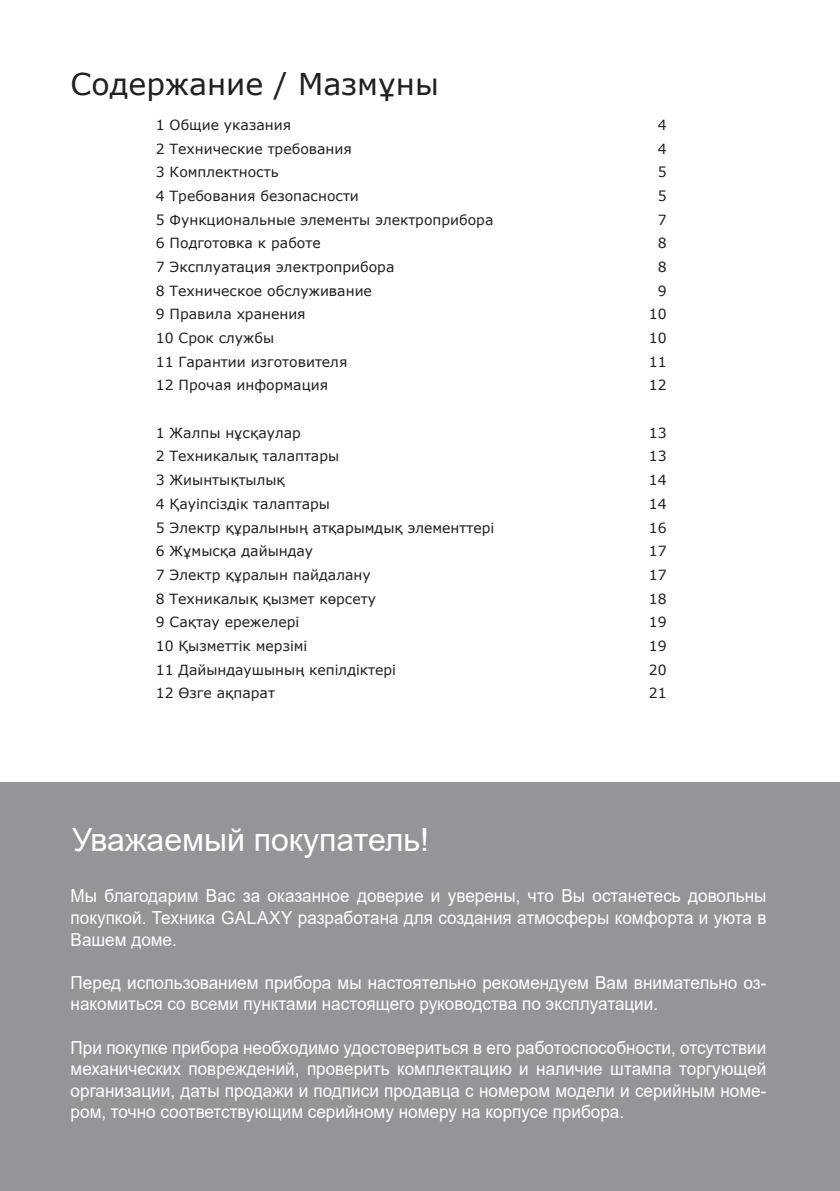
<style>
.page{position:relative;width:840px;height:1191px;background:#fff}
.page>*{position:absolute;margin:0;border:0;box-sizing:border-box;transform-origin:0 0}
.t1{font:32px "Arial";color:#fff}
.t2{font:30px "Verdana";color:#231f20}
.t3{font:18px/21.6px "Arial";color:#fff;text-align:justify;scale:.95 1}
.t4{font:14px "Verdana";color:#231f20}
</style>
<div class="page">
<div style="left:0;top:782px;width:839px;height:409px;background:#939598"></div>
<h2 class="t2" style="left:71px;top:63px;width:369px">Содержание / Мазмұны</h2>
<p class="t4" style="left:156px;top:115px;width:137px">1 Общие указания</p>
<p class="t4" style="left:657px;top:115px;width:10px">4</p>
<p class="t4" style="left:156px;top:139px;width:197px">2 Технические требования</p>
<p class="t4" style="left:657px;top:139px;width:10px">4</p>
<p class="t4" style="left:156px;top:163px;width:124px">3 Комплектность</p>
<p class="t4" style="left:657px;top:163px;width:10px">5</p>
<p class="t4" style="left:156px;top:186px;width:204px">4 Требования безопасности</p>
<p class="t4" style="left:657px;top:186px;width:10px">5</p>
<p class="t4" style="left:156px;top:210px;width:339px">5 Функциональные элементы электроприбора</p>
<p class="t4" style="left:657px;top:210px;width:10px">7</p>
<p class="t4" style="left:156px;top:234px;width:166px">6 Подготовка к работе</p>
<p class="t4" style="left:657px;top:234px;width:10px">8</p>
<p class="t4" style="left:156px;top:257px;width:240px">7 Эксплуатация электроприбора</p>
<p class="t4" style="left:657px;top:257px;width:10px">8</p>
<p class="t4" style="left:156px;top:281px;width:217px">8 Техническое обслуживание</p>
<p class="t4" style="left:657px;top:281px;width:10px">9</p>
<p class="t4" style="left:156px;top:305px;width:151px">9 Правила хранения</p>
<p class="t4" style="left:648px;top:305px;width:19px">10</p>
<p class="t4" style="left:156px;top:328px;width:120px">10 Срок службы</p>
<p class="t4" style="left:648px;top:328px;width:19px">10</p>
<p class="t4" style="left:156px;top:352px;width:193px">11 Гарантии изготовителя</p>
<p class="t4" style="left:648px;top:352px;width:19px">11</p>
<p class="t4" style="left:156px;top:376px;width:174px">12 Прочая информация</p>
<p class="t4" style="left:648px;top:376px;width:19px">12</p>
<p class="t4" style="left:156px;top:423px;width:147px">1 Жалпы нұсқаулар</p>
<p class="t4" style="left:648px;top:423px;width:19px">13</p>
<p class="t4" style="left:156px;top:447px;width:185px">2 Техникалық талаптары</p>
<p class="t4" style="left:648px;top:447px;width:19px">13</p>
<p class="t4" style="left:156px;top:470px;width:130px">3 Жиынтықтылық</p>
<p class="t4" style="left:648px;top:470px;width:19px">14</p>
<p class="t4" style="left:156px;top:494px;width:175px">4 Қауіпсіздік талаптары</p>
<p class="t4" style="left:648px;top:494px;width:19px">14</p>
<p class="t4" style="left:156px;top:518px;width:340px">5 Электр құралының атқарымдық элементтері</p>
<p class="t4" style="left:648px;top:518px;width:19px">16</p>
<p class="t4" style="left:156px;top:541px;width:159px">6 Жұмысқа дайындау</p>
<p class="t4" style="left:648px;top:541px;width:19px">17</p>
<p class="t4" style="left:156px;top:565px;width:216px">7 Электр құралын пайдалану</p>
<p class="t4" style="left:648px;top:565px;width:19px">17</p>
<p class="t4" style="left:156px;top:589px;width:221px">8 Техникалық қызмет көрсету</p>
<p class="t4" style="left:648px;top:589px;width:19px">18</p>
<p class="t4" style="left:156px;top:612px;width:145px">9 Сақтау ережелері</p>
<p class="t4" style="left:648px;top:612px;width:19px">19</p>
<p class="t4" style="left:156px;top:636px;width:153px">10 Қызметтік мерзімі</p>
<p class="t4" style="left:648px;top:636px;width:19px">19</p>
<p class="t4" style="left:156px;top:660px;width:242px">11 Дайындаушының кепілдіктері</p>
<p class="t4" style="left:648px;top:660px;width:19px">20</p>
<p class="t4" style="left:156px;top:683px;width:121px">12 Өзге ақпарат</p>
<p class="t4" style="left:648px;top:683px;width:19px">21</p>
<h1 class="t1" style="left:72px;top:817px;width:358px">Уважаемый покупатель!</h1>
<p class="t3" style="left:71px;top:885px;width:733px">Мы благодарим Вас за оказанное доверие и уверены, что Вы останетесь довольны покупкой. Техника GALAXY разработана для создания атмосферы комфорта и уюта в Вашем доме.</p>
<p class="t3" style="left:71px;top:971px;width:733px">Перед использованием прибора мы настоятельно рекомендуем Вам внимательно оз&shy;накомиться со всеми пунктами настоящего руководства по эксплуатации.</p>
<p class="t3" style="left:71px;top:1036px;width:733px">При покупке прибора необходимо удостовериться в его работоспособности, отсутствии механических повреждений, проверить комплектацию и наличие штампа торгующей организации, даты продажи и подписи продавца с номером модели и серийным номе&shy;ром, точно соответствующим серийному номеру на корпусе прибора.</p>
</div>
